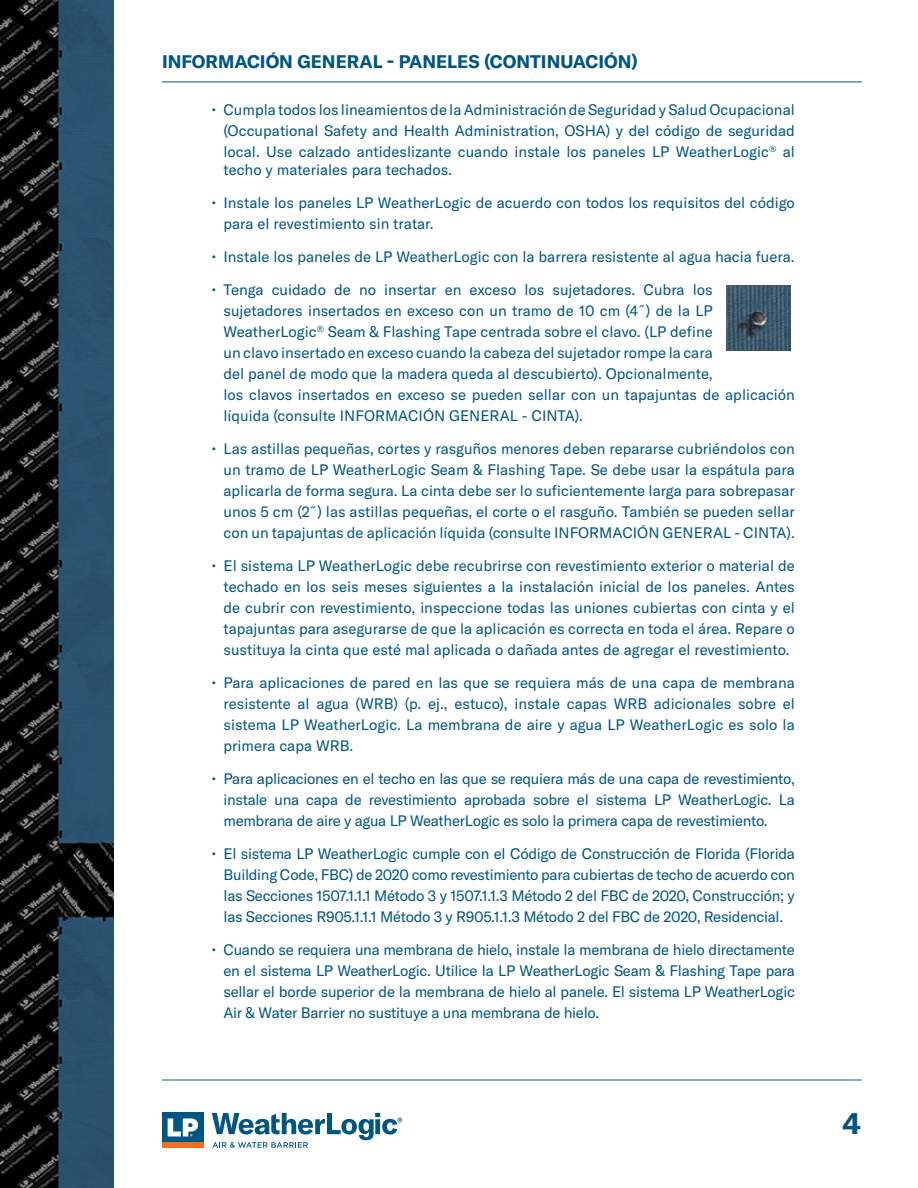
<style>
.page{position:relative;width:918px;height:1188px;background:#fff}
.page>*{position:absolute;margin:0;border:0;box-sizing:border-box;transform-origin:0 0}
.t1{font:700 30px "GT America";color:#005581}
.t2{font:700 18px "GT America";color:#005581}
.t3{font:15px/21px "GT America";color:#005581;text-align:justify}
</style>
<div class="page">
<div style="left:162px;top:1113px;width:41px;height:29px;background:#005581"></div>
<div style="left:162px;top:1142px;width:41px;height:6px;background:#f36e21"></div>
<svg style="left:168px;top:1118px;width:30px;height:19px"></svg>
<svg style="left:212px;top:1113px;width:190px;height:35px"></svg>
<hr style="left:162px;top:1080px;width:700px;height:1px;background:#005581">
<hr style="left:162px;top:82px;width:700px;height:1px;background:#005581">
<img style="left:0;top:0;width:113px;height:1188px">
<img style="left:726px;top:286px;width:65px;height:65px">
<p class="t2" style="left:162px;top:51px;width:477px">INFORMACIÓN GENERAL - PANELES (CONTINUACIÓN)</p>
<p class="t3" style="left:224px;top:99px;width:573px;text-indent:-12px">• Cumpla todos los lineamientos de la Administración de Seguridad y Salud Ocupacional (Occupational Safety and Health Administration, OSHA) y del código de seguridad local. Use calzado antideslizante cuando instale los paneles LP WeatherLogic<sup>®</sup> al</p>
<p class="t3" style="left:223px;top:159px;width:230px">techo y materiales para techados.</p>
<p class="t3" style="left:223px;top:192px;width:573px;text-indent:-12px">• Instale los paneles LP WeatherLogic de acuerdo con todos los requisitos del código para el revestimiento sin tratar.</p>
<p class="t3" style="left:211px;top:246px;width:585px">• Instale los paneles de LP WeatherLogic con la barrera resistente al agua hacia fuera.</p>
<p class="t3" style="left:223px;top:279px;width:573px;text-align:left;text-indent:-12px">• Tenga cuidado de no insertar en exceso los sujetadores. Cubra los sujetadores insertados en exceso con un tramo de 10 cm (4˝) de la LP WeatherLogic<sup>®</sup> Seam &amp; Flashing Tape centrada sobre el clavo. (LP define<br>un clavo insertado en exceso cuando la cabeza del sujetador rompe la cara<br>del panel de modo que la madera queda al descubierto). Opcionalmente,<br>los clavos insertados en exceso se pueden sellar con un tapajuntas de aplicación líquida (consulte INFORMACIÓN GENERAL - CINTA).</p>
<p class="t3" style="left:224px;top:438px;width:573px;text-indent:-12px">• Las astillas pequeñas, cortes y rasguños menores deben repararse cubriéndolos con un tramo de LP WeatherLogic Seam &amp; Flashing Tape. Se debe usar la espátula para aplicarla de forma segura. La cinta debe ser lo suficientemente larga para sobrepasar unos 5 cm (2˝) las astillas pequeñas, el corte o el rasguño. También se pueden sellar con un tapajuntas de aplicación líquida (consulte INFORMACIÓN GENERAL - CINTA).</p>
<p class="t3" style="left:224px;top:555px;width:573px;text-indent:-12px">• El sistema LP WeatherLogic debe recubrirse con revestimiento exterior o material de techado en los seis meses siguientes a la instalación inicial de los paneles. Antes de cubrir con revestimiento, inspeccione todas las uniones cubiertas con cinta y el tapajuntas para asegurarse de que la aplicación es correcta en toda el área. Repare o sustituya la cinta que esté mal aplicada o dañada antes de agregar el revestimiento.</p>
<p class="t3" style="left:224px;top:672px;width:573px;text-indent:-12px">• Para aplicaciones de pared en las que se requiera más de una capa de membrana resistente al agua (WRB) (p. ej., estuco), instale capas WRB adicionales sobre el sistema LP WeatherLogic. La membrana de aire y agua LP WeatherLogic es solo la primera capa WRB.</p>
<p class="t3" style="left:224px;top:768px;width:573px;text-indent:-12px">• Para aplicaciones en el techo en las que se requiera más de una capa de revestimiento, instale una capa de revestimiento aprobada sobre el sistema LP WeatherLogic. La membrana de aire y agua LP WeatherLogic es solo la primera capa de revestimiento.</p>
<p class="t3" style="left:224px;top:843px;width:573px;text-indent:-12px">• El sistema LP WeatherLogic cumple con el Código de Construcción de Florida (Florida Building Code, FBC) de 2020 como revestimiento para cubiertas de techo de acuerdo con las Secciones 1507.1.1.1 Método 3 y 1507.1.1.3 Método 2 del FBC de 2020, Construcción; y las Secciones R905.1.1.1 Método 3 y R905.1.1.3 Método 2 del FBC de 2020, Residencial.</p>
<p class="t3" style="left:224px;top:939px;width:573px;text-indent:-12px">• Cuando se requiera una membrana de hielo, instale la membrana de hielo directamente en el sistema LP WeatherLogic. Utilice la LP WeatherLogic Seam &amp; Flashing Tape para sellar el borde superior de la membrana de hielo al panele. El sistema LP WeatherLogic Air &amp; Water Barrier no sustituye a una membrana de hielo.</p>
<h1 class="t1" style="left:842px;top:1105px;width:21px">4</h1>
</div>
